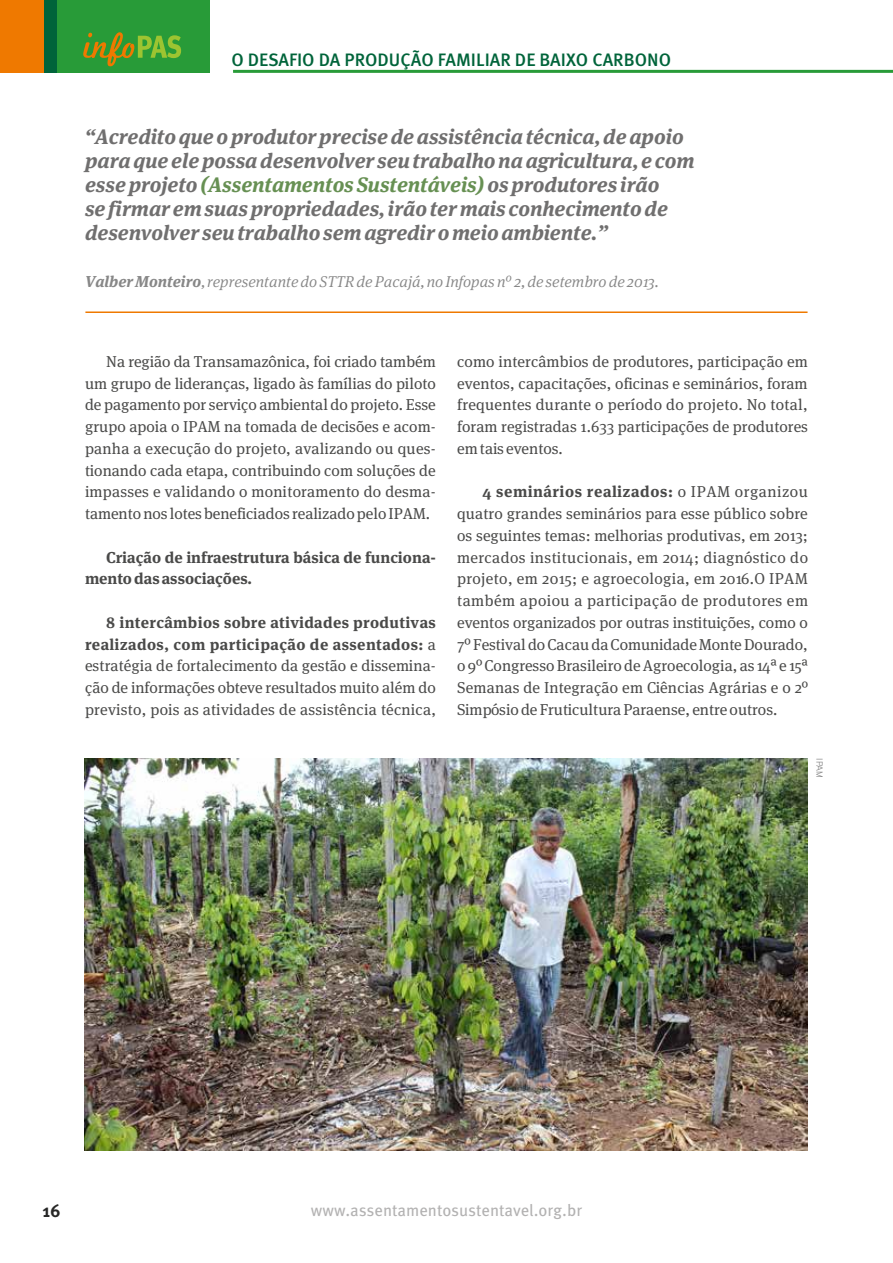
<style>
.page{position:relative;width:893px;height:1263px;background:#fff}
.page>*{position:absolute;margin:0;border:0;box-sizing:border-box;transform-origin:0 0}
.t1{font:italic 700 21px/24px "FF Meta Serif Pro";color:#706f6f}
.t2{font:500 18px "Meta Pro";color:#00643a}
.t3{font:700 18px "Meta Pro";color:#282827}
.t4{font:16.5px "Meta Pro";color:#b3b2b2}
.t5{font:15.75px/21.8px "FF Meta Serif Pro";color:#4a4a49;text-align:justify}
.t6{font:italic 300 15.75px "FF Meta Serif Pro";color:#878787}
.t7{font:700 15.75px/21.8px "FF Meta Serif Pro";letter-spacing:.005em;color:#4a4a49}
.t8{font:9px "Aaux Pro";color:#878787}
.s1{color:#679053}
.s2{font-weight:700}
</style>
<div class="page">
<div style="left:57px;top:0;width:153px;height:73px;background:#289b38"></div>
<div style="left:44px;top:0;width:13px;height:73px;background:#00643a"></div>
<svg style="left:83px;top:32px;width:98px;height:34px"></svg>
<div style="left:0;top:0;width:44px;height:73px;background:#ef7900"></div>
<hr style="left:233px;top:70px;width:660px;height:3px;background:#289b38">
<hr style="left:85px;top:311px;width:722px;height:2px;background:#ef7900">
<img style="left:85px;top:758px;width:723px;height:392px">
<p class="t2" style="left:231px;top:48px;width:441px">O DESAFIO DA PRODUÇÃO FAMILIAR DE BAIXO CARBONO</p>
<p class="t1" style="left:85px;top:122px;width:611px">“Acredito que o produtor precise de assistência técnica, de apoio para que ele possa desenvolver seu trabalho na agricultura, e com esse projeto <span class="s1">(Assentamentos Sustentáveis)</span> os produtores irão<br>se firmar em suas propriedades, irão ter mais conhecimento de desenvolver seu trabalho sem agredir o meio ambiente.”</p>
<p class="t6" style="left:85px;top:271px;width:575px"><span class="s2">Valber Monteiro</span>, representante do STTR de Pacajá, no Infopas nº 2, de setembro de 2013.</p>
<p class="t5" style="left:85px;top:350px;width:352px;text-indent:21px">Na região da Transamazônica, foi criado também um grupo de lideranças, ligado às famílias do piloto de pagamento por serviço ambiental do projeto. Esse grupo apoia o IPAM na tomada de decisões e acom&shy;panha a execução do projeto, avalizando ou ques&shy;tionando cada etapa, contribuindo com soluções de impasses e validando o monitoramento do desma&shy;tamento nos lotes beneficiados realizado pelo IPAM.</p>
<p class="t7" style="left:85px;top:545px;width:352px;text-indent:21px">Criação de infraestrutura básica de funciona&shy;mento das associações.</p>
<p class="t5" style="left:85px;top:611px;width:352px;text-indent:21px"><span class="s2">8 intercâmbios sobre atividades produtivas realizados, com participação de assentados:</span> a estratégia de fortalecimento da gestão e dissemina&shy;ção de informações obteve resultados muito além do previsto, pois as atividades de assistência técnica,</p>
<p class="t5" style="left:457px;top:350px;width:352px">como intercâmbios de produtores, participação em eventos, capacitações, oficinas e seminários, foram frequentes durante o período do projeto. No total, foram registradas 1.633 participações de produtores em tais eventos.</p>
<p class="t5" style="left:457px;top:480px;width:353px;text-indent:25px"><span class="s2">4 seminários realizados:</span> o IPAM organizou quatro grandes seminários para esse público sobre os seguintes temas: melhorias produtivas, em 2013; mercados institucionais, em 2014; diagnóstico do projeto, em 2015; e agroecologia, em 2016.O IPAM também apoiou a participação de produtores em eventos organizados por outras instituições, como o 7º Festival do Cacau da Comunidade Monte Dourado, o 9º Congresso Brasileiro de Agroecologia, as 14ª e 15ª Semanas de Integração em Ciências Agrárias e o 2º Simpósio de Fruticultura Paraense, entre outros.</p>
<p class="t8" style="left:825px;top:758px;width:21px;rotate:90deg">IPAM</p>
<p class="t3" style="left:43px;top:1199px;width:20px">16</p>
<p class="t4" style="left:311px;top:1200px;width:273px">www.assentamentosustentavel.org.br</p>
</div>
